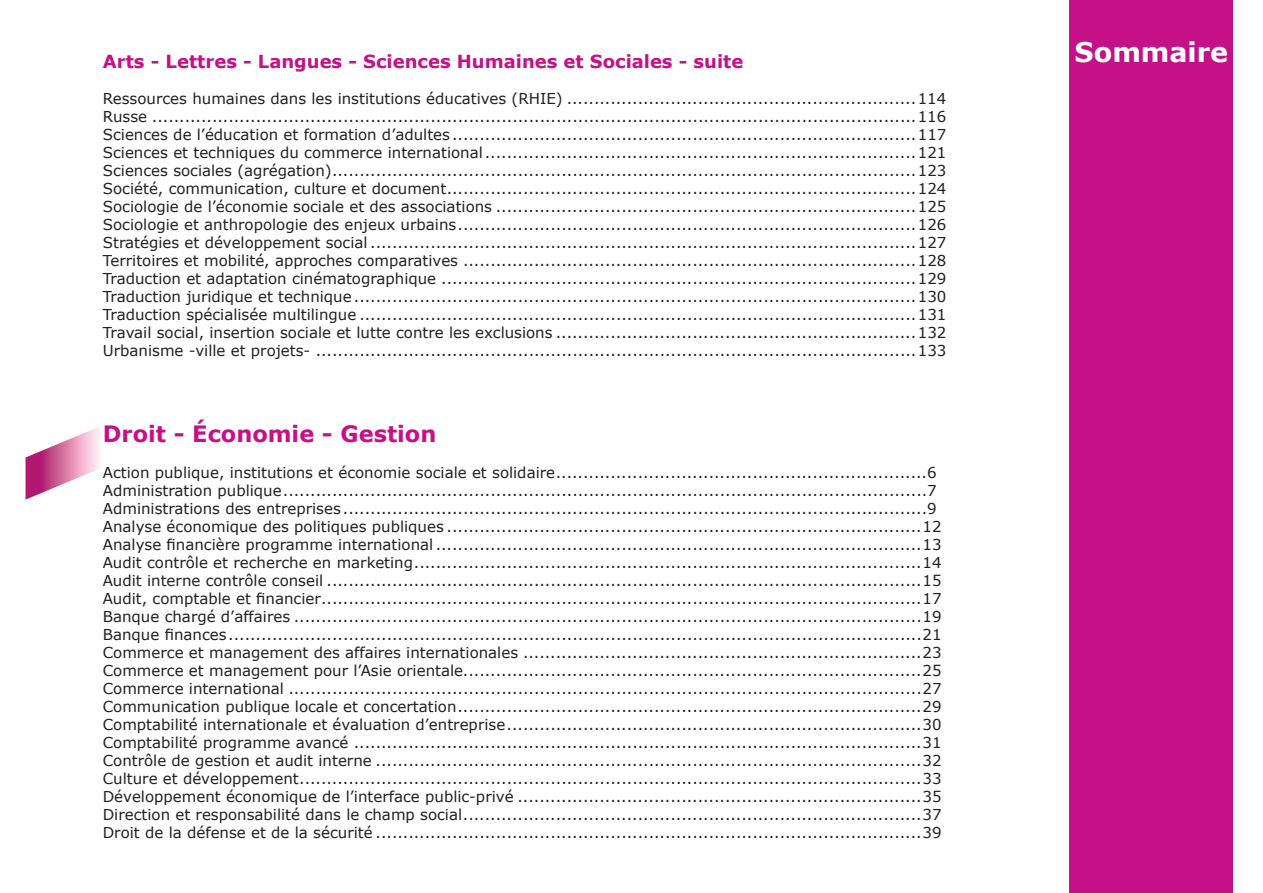
<style>
.page{position:relative;width:1263px;height:893px;background:#fff}
.page>*{position:absolute;margin:0;border:0;box-sizing:border-box;transform-origin:0 0}
.t1{font:700 27px "Verdana";color:#fff}
.t2{font:700 22.5px "Verdana";color:#c51088}
.t3{font:700 18px "Verdana";color:#c51088}
.t4{font:15px/18px "Verdana";color:#231f20;text-align:justify}
</style>
<div class="page">
<div style="left:1069px;top:0;width:164px;height:893px;background:#c51088"></div>
<svg style="left:26px;top:427px;width:74px;height:73px"></svg>
<p class="t3" style="left:103px;top:48px;width:642px">Arts - Lettres - Langues - Sciences Humaines et Sociales - suite</p>
<p class="t4" style="left:103px;top:89px;width:845px">Ressources humaines dans les institutions éducatives (RHIE) ................................................................114<br>Russe ............................................................................................................................................116<br>Sciences de l’éducation et formation d’adultes .....................................................................................117<br>Sciences et techniques du commerce international...............................................................................121<br>Sciences sociales (agrégation)...........................................................................................................123<br>Société, communication, culture et document......................................................................................124<br>Sociologie de l’économie sociale et des associations .............................................................................125<br>Sociologie et anthropologie des enjeux urbains....................................................................................126<br>Stratégies et développement social ....................................................................................................127<br>Territoires et mobilité, approches comparatives ...................................................................................128<br>Traduction et adaptation cinématographique .......................................................................................129<br>Traduction juridique et technique.......................................................................................................130<br>Traduction spécialisée multilingue ......................................................................................................131<br>Travail social, insertion sociale et lutte contre les exclusions ..................................................................132<br>Urbanisme -ville et projets- ..............................................................................................................133</p>
<h2 class="t2" style="left:103px;top:418px;width:335px">Droit - Économie - Gestion</h2>
<p class="t4" style="left:103px;top:464px;width:840px;text-align:left">Action publique, institutions et économie sociale et solidaire....................................................................6<br>Administration publique......................................................................................................................7<br>Administrations des entreprises ...........................................................................................................9<br>Analyse économique des politiques publiques .......................................................................................12<br>Analyse financière programme international .........................................................................................13<br>Audit contrôle et recherche en marketing.............................................................................................14<br>Audit interne contrôle conseil .............................................................................................................15<br>Audit, comptable et financier..............................................................................................................17<br>Banque chargé d’affaires ...................................................................................................................19<br>Banque finances...............................................................................................................................21<br>Commerce et management des affaires internationales .........................................................................23<br>Commerce et management pour l’Asie orientale....................................................................................25<br>Commerce international ....................................................................................................................27<br>Communication publique locale et concertation.....................................................................................29<br>Comptabilité internationale et évaluation d’entreprise............................................................................30<br>Comptabilité programme avancé ........................................................................................................31<br>Contrôle de gestion et audit interne ....................................................................................................32<br>Culture et développement..................................................................................................................33<br>Développement économique de l’interface public-privé ..........................................................................35<br>Direction et responsabilité dans le champ social....................................................................................37<br>Droit de la défense et de la sécurité ....................................................................................................39</p>
<h1 class="t1" style="left:1074px;top:33px;width:155px">Sommaire</h1>
</div>
